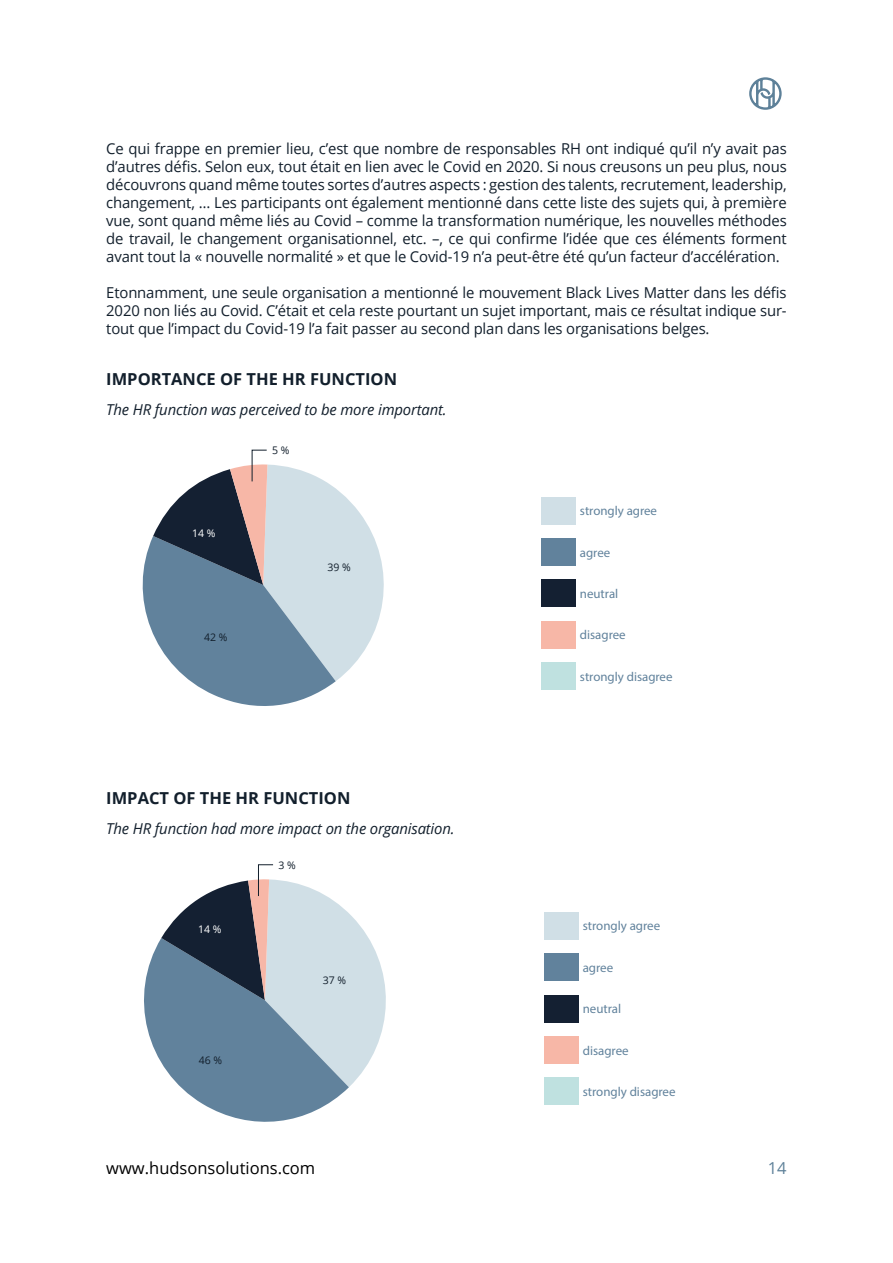
<style>
.page{position:relative;width:893px;height:1263px;background:#fff}
.page>*{position:absolute;margin:0;border:0;box-sizing:border-box;transform-origin:0 0}
.t1{font:700 16.5px "Open Sans";color:#121f2c}
.t2{font:16.5px "Open Sans";color:#000}
.t3{font:16.5px "Open Sans";color:#5e8199}
.t4{font:15px/18px "Open Sans";letter-spacing:-.01em;color:#121f2c;text-align:justify}
.t5{font:italic 15px "Open Sans";letter-spacing:-.01em;color:#121f2c}
.t6{font:12.9px "Myriad Pro";color:#61829c}
.t7{font:10.5px "Open Sans";color:#121f2c}
.t8{font:10.5px "Open Sans";color:#fff}
</style>
<div class="page">
<svg style="left:749px;top:77px;width:33px;height:33px"></svg>
<div style="left:541px;top:497px;width:35px;height:27px;background:#d0dfe6"></div>
<div style="left:541px;top:538px;width:35px;height:28px;background:#61829c"></div>
<div style="left:541px;top:579px;width:35px;height:28px;background:#142032"></div>
<div style="left:541px;top:621px;width:35px;height:27px;background:#f7b7a7"></div>
<div style="left:541px;top:662px;width:35px;height:28px;background:#bfe1e0"></div>
<svg style="left:142px;top:450px;width:242px;height:256px"></svg>
<div style="left:544px;top:912px;width:34px;height:27px;background:#d0dfe6"></div>
<div style="left:544px;top:953px;width:34px;height:28px;background:#61829c"></div>
<div style="left:544px;top:995px;width:34px;height:27px;background:#142032"></div>
<div style="left:544px;top:1036px;width:34px;height:28px;background:#f7b7a7"></div>
<div style="left:544px;top:1078px;width:34px;height:27px;background:#bfe1e0"></div>
<svg style="left:144px;top:864px;width:242px;height:258px"></svg>
<p class="t4" style="left:106px;top:139px;width:682px">Ce qui frappe en premier lieu, c’est que nombre de responsables RH ont indiqué qu’il n’y avait pas d’autres défis. Selon eux, tout était en lien avec le Covid en 2020. Si nous creusons un peu plus, nous découvrons quand même toutes sortes d’autres aspects : gestion des talents, recrutement, leadership, changement, … Les participants ont également mentionné dans cette liste des sujets qui, à première vue, sont quand même liés au Covid – comme la transformation numérique, les nouvelles méthodes de travail, le changement organisationnel, etc. –, ce qui confirme l’idée que ces éléments forment avant tout la « nouvelle normalité » et que le Covid-19 n’a peut-être été qu’un facteur d’accélération.</p>
<p class="t4" style="left:106px;top:283px;width:682px">Etonnamment, une seule organisation a mentionné le mouvement Black Lives Matter dans les défis 2020 non liés au Covid. C’était et cela reste pourtant un sujet important, mais ce résultat indique sur&shy;tout que l’impact du Covid-19 l’a fait passer au second plan dans les organisations belges.</p>
<p class="t1" style="left:106px;top:367px;width:292px">IMPORTANCE OF THE HR FUNCTION</p>
<p class="t5" style="left:106px;top:400px;width:342px">The HR function was perceived to be more important.</p>
<p class="t8" style="left:192px;top:526px;width:25px">14 %</p>
<p class="t7" style="left:204px;top:630px;width:25px">42 %</p>
<p class="t7" style="left:272px;top:443px;width:19px">5 %</p>
<p class="t7" style="left:327px;top:560px;width:25px">39 %</p>
<p class="t1" style="left:106px;top:786px;width:246px">IMPACT OF THE HR FUNCTION</p>
<p class="t5" style="left:106px;top:819px;width:350px">The HR function had more impact on the organisation.</p>
<p class="t8" style="left:198px;top:922px;width:25px">14 %</p>
<p class="t7" style="left:199px;top:1053px;width:25px">46 %</p>
<p class="t7" style="left:278px;top:858px;width:19px">3 %</p>
<p class="t7" style="left:323px;top:973px;width:25px">37 %</p>
<p class="t6" style="left:580px;top:503px;width:79px">strongly agree</p>
<p class="t6" style="left:580px;top:544px;width:32px">agree</p>
<p class="t6" style="left:580px;top:586px;width:40px">neutral</p>
<p class="t6" style="left:580px;top:627px;width:47px">disagree</p>
<p class="t6" style="left:580px;top:668px;width:94px">strongly disagree</p>
<p class="t6" style="left:583px;top:918px;width:79px">strongly agree</p>
<p class="t6" style="left:583px;top:960px;width:32px">agree</p>
<p class="t6" style="left:583px;top:1001px;width:40px">neutral</p>
<p class="t6" style="left:583px;top:1042px;width:47px">disagree</p>
<p class="t6" style="left:583px;top:1084px;width:94px">strongly disagree</p>
<p class="t2" style="left:106px;top:1156px;width:210px">www.hudsonsolutions.com</p>
<p class="t3" style="left:768px;top:1156px;width:20px">14</p>
</div>
